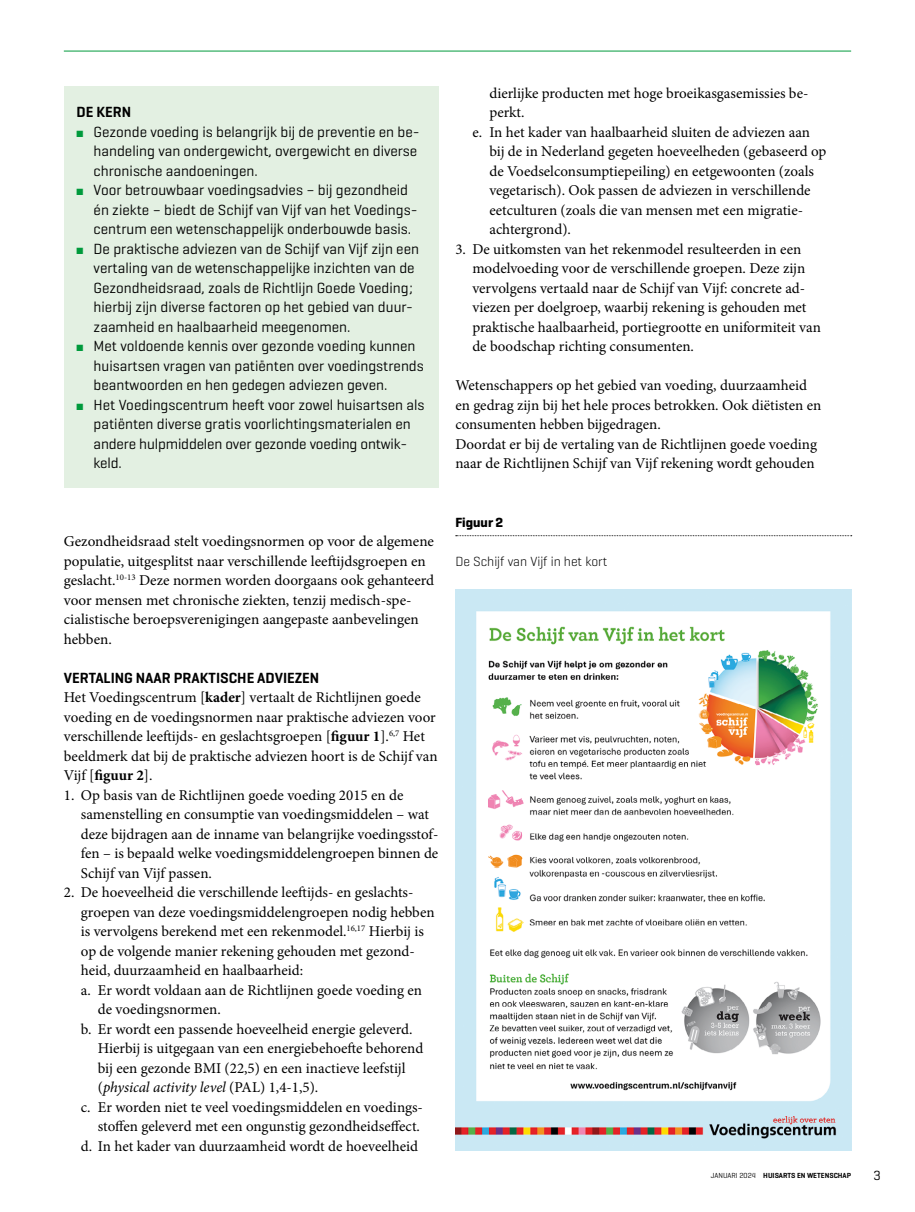
<style>
.page{position:relative;width:915px;height:1212px;background:#fff}
.page>*{position:absolute;margin:0;border:0;box-sizing:border-box;transform-origin:0 0}
.List_numerical_1_ops{font:15px/19.5px "Minion Pro";color:#000}
.t1{font:15px/19.5px "Geogrotesque";color:#000}
.Para_broodtekst{font:15px/19.5px "Minion Pro";color:#000}
.SectionHeading_1_tus{font:600 15px "Geogrotesque";color:#000}
.Box_Heading_kader_ko{font:600 15px "Geogrotesque";color:#000}
.Image_Caption_figuur{font:300 13.5px "Geogrotesque";color:#000}
.Image_Caption_figuur-2{font:700 13.5px "Geogrotesque";color:#000}
.t2{font:13.5px "Geogrotesque";color:#000}
.t3{font:600 7.5px "Geogrotesque";color:#000}
.t4{font:7.5px "Geogrotesque";color:#000}
.s1{color:#009a3c}
.s2{font-weight:700}
.s3{font-style:italic}
.s4{font-weight:400}
</style>
<div class="page">
<hr style="left:64px;top:51px;width:786px;height:1px;background:#009a3c">
<div style="left:64px;top:86px;width:374px;height:402px;background:#e3f0e2"></div>
<img style="left:455px;top:590px;width:395px;height:561px">
<svg style="left:455px;top:535px;width:396px;height:1px"></svg>
<p class="Box_Heading_kader_ko" style="left:77px;top:103px;width:56px">DE KERN</p>
<p class="t1" style="left:94px;top:121px;width:327px;text-indent:-17px"><span class="s1">■</span> Gezonde voeding is belangrijk bij de preventie en be&shy;handeling van ondergewicht, overgewicht en diverse chronische aandoeningen.</p>
<p class="t1" style="left:94px;top:180px;width:325px;text-indent:-17px"><span class="s1">■</span> Voor betrouwbaar voedingsadvies – bij gezondheid én ziekte – biedt de Schijf van Vijf van het Voedings&shy;centrum een wetenschappelijk onderbouwde basis.</p>
<p class="t1" style="left:94px;top:238px;width:327px;text-indent:-17px"><span class="s1">■</span> De praktische adviezen van de Schijf van Vijf zijn een vertaling van de wetenschappelijke inzichten van de Gezondheidsraad, zoals de Richtlijn Goede Voeding; hierbij zijn diverse factoren op het gebied van duur&shy;zaamheid en haalbaarheid meegenomen.</p>
<p class="t1" style="left:94px;top:336px;width:331px;text-indent:-17px"><span class="s1">■</span> Met voldoende kennis over gezonde voeding kunnen huisartsen vragen van patiënten over voedingstrends beantwoorden en hen gedegen adviezen geven.</p>
<p class="t1" style="left:94px;top:394px;width:332px;text-indent:-17px"><span class="s1">■</span> Het Voedingscentrum heeft voor zowel huisartsen als patiënten diverse gratis voorlichtingsmaterialen en andere hulpmiddelen over gezonde voeding ontwik&shy;keld.</p>
<p class="List_numerical_1_ops" style="left:489px;top:83px;width:320px">dierlijke producten met hoge broeikasgasemissies be&shy;perkt.</p>
<p class="List_numerical_1_ops" style="left:489px;top:122px;width:338px;text-indent:-17px">e. In het kader van haalbaarheid sluiten de adviezen aan bij de in Nederland gegeten hoeveelheden (gebaseerd op de Voedselconsumptiepeiling) en eetgewoonten (zoals vegetarisch). Ook passen de adviezen in verschillende eetculturen (zoals die van mensen met een migratie&shy;achtergrond).</p>
<p class="List_numerical_1_ops" style="left:472px;top:239px;width:350px;text-indent:-17px">3. De uitkomsten van het rekenmodel resulteerden in een modelvoeding voor de verschillende groepen. Deze zijn vervolgens vertaald naar de Schijf van Vijf: concrete ad&shy;viezen per doelgroep, waarbij rekening is gehouden met praktische haalbaarheid, portiegrootte en uniformiteit van de boodschap richting consumenten.</p>
<p class="Para_broodtekst" style="left:455px;top:376px;width:367px">Wetenschappers op het gebied van voeding, duurzaamheid en gedrag zijn bij het hele proces betrokken. Ook diëtisten en consumenten hebben bijgedragen.</p>
<p class="Para_broodtekst" style="left:455px;top:434px;width:363px">Doordat er bij de vertaling van de Richtlijnen goede voeding naar de Richtlijnen Schijf van Vijf rekening wordt gehouden</p>
<p class="Para_broodtekst" style="left:64px;top:532px;width:372px">Gezondheidsraad stelt voedingsnormen op voor de algemene populatie, uitgesplitst naar verschillende leeftijdsgroepen en geslacht.<sup>10-13</sup> Deze normen worden doorgaans ook gehanteerd voor mensen met chronische ziekten, tenzij medisch-spe&shy;cialistische beroepsverenigingen aangepaste aanbevelingen hebben.</p>
<p class="SectionHeading_1_tus" style="left:64px;top:668px;width:257px">VERTALING NAAR PRAKTISCHE ADVIEZEN</p>
<p class="Para_broodtekst" style="left:64px;top:688px;width:375px">Het Voedingscentrum [<span class="s2">kader</span>] vertaalt de Richtlijnen goede voeding en de voedingsnormen naar praktische adviezen voor verschillende leeftijds- en geslachtsgroepen [<span class="s2">figuur 1</span>].<sup>6,7</sup> Het beeldmerk dat bij de praktische adviezen hoort is de Schijf van Vijf [<span class="s2">figuur 2</span>].</p>
<p class="List_numerical_1_ops" style="left:81px;top:785px;width:359px;text-indent:-17px">1. Op basis van de Richtlijnen goede voeding 2015 en de samenstelling en consumptie van voedingsmiddelen – wat deze bijdragen aan de inname van belangrijke voedingsstof&shy;fen – is bepaald welke voedingsmiddelengroepen binnen de Schijf van Vijf passen.</p>
<p class="List_numerical_1_ops" style="left:81px;top:883px;width:355px;text-indent:-17px">2. De hoeveelheid die verschillende leeftijds- en geslachts&shy;groepen van deze voedingsmiddelengroepen nodig hebben is vervolgens berekend met een rekenmodel.<sup>16,17</sup> Hierbij is op de volgende manier rekening gehouden met gezond&shy;heid, duurzaamheid en haalbaarheid:</p>
<p class="List_numerical_1_ops" style="left:98px;top:980px;width:325px;text-indent:-17px">a. Er wordt voldaan aan de Richtlijnen goede voeding en de voedingsnormen.</p>
<p class="List_numerical_1_ops" style="left:98px;top:1019px;width:327px;text-indent:-17px">b. Er wordt een passende hoeveelheid energie geleverd.<br>Hierbij is uitgegaan van een energiebehoefte behorend bij een gezonde BMI (22,5) en een inactieve leefstijl (<span class="s3">physical activity level</span> (PAL) 1,4-1,5).</p>
<p class="List_numerical_1_ops" style="left:81px;top:1097px;width:343px;text-align:right">c. Er worden niet te veel voedingsmiddelen en voedings&shy;stoffen geleverd met een ongunstig gezondheidseffect.</p>
<p class="List_numerical_1_ops" style="left:81px;top:1136px;width:338px">d. In het kader van duurzaamheid wordt de hoeveelheid</p>
<p class="Image_Caption_figuur-2" style="left:455px;top:514px;width:49px">Figuur 2</p>
<p class="Image_Caption_figuur" style="left:455px;top:553px;width:153px">De Schijf van Vijf in het kort</p>
<p class="t4" style="left:715px;top:1171px;width:42px">maand 0 00</p>
<p class="t2" style="left:873px;top:1166px;width:9px">3</p>
<p class="t3" style="left:710px;top:1171px;width:142px"><span class="s4">JAN UARI 2024</span> HUISARTS EN WETENSCHAP</p>
</div>
